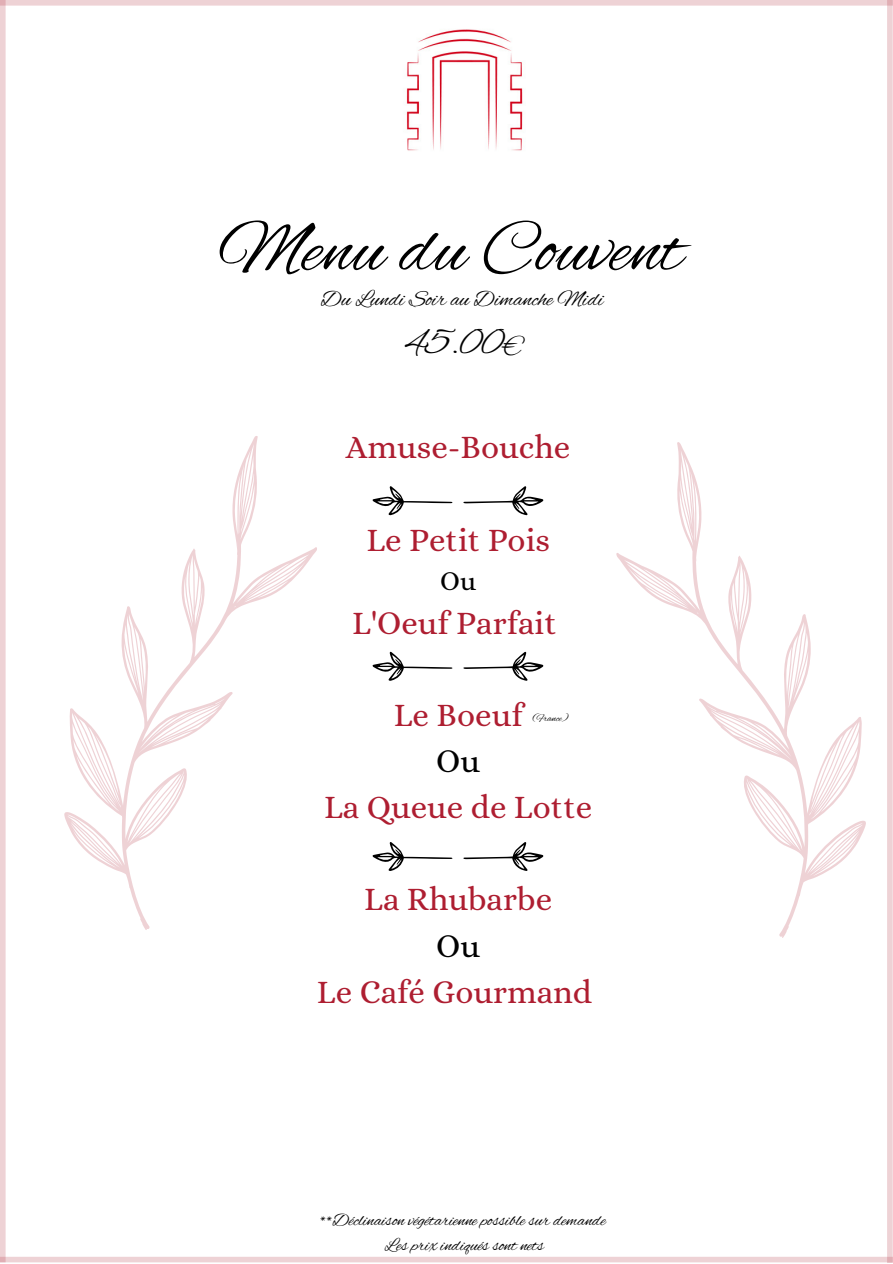
<style>
.page{position:relative;width:893px;height:1264px;background:#fff}
.page>*{position:absolute;margin:0;border:0;box-sizing:border-box;transform-origin:0 0}
.t1{font:75px "Alex Brush";color:#000}
.t2{font:37.5px "Alex Brush";color:#000}
.t3{font:33px "Alice";color:#ae1e31}
.t4{font:33px "Alice";color:#000}
.t5{font:27px "Alice";color:#000}
.t6{font:22.5px "Alex Brush";color:#000}
.t7{font:18px/24.8px "Alex Brush";color:#000;text-align:center}
.t8{font:10.5px "Alex Brush";color:#000}
</style>
<div class="page">
<img style="left:406px;top:29px;width:117px;height:122px">
<div style="left:0;top:1256px;width:892px;height:6px;background:#eed2d5"></div>
<div style="left:0;top:0;width:6px;height:1262px;background:#eed2d5"></div>
<div style="left:0;top:0;width:892px;height:6px;background:#eed2d5"></div>
<svg style="left:64px;top:436px;width:253px;height:494px"></svg>
<svg style="left:616px;top:442px;width:250px;height:496px"></svg>
<svg style="left:463px;top:486px;width:80px;height:29px"></svg>
<svg style="left:372px;top:486px;width:80px;height:29px"></svg>
<svg style="left:463px;top:651px;width:80px;height:30px"></svg>
<svg style="left:372px;top:651px;width:80px;height:29px"></svg>
<svg style="left:463px;top:842px;width:80px;height:29px"></svg>
<svg style="left:372px;top:842px;width:80px;height:29px"></svg>
<div style="left:887px;top:0;width:5px;height:1262px;background:#eed2d5"></div>
<h1 class="t1" style="left:218px;top:207px;width:466px">Menu du Couvent</h1>
<p class="t6" style="left:321px;top:286px;width:284px">Du Lundi Soir au Dimanche Midi</p>
<p class="t2" style="left:404px;top:321px;width:122px">45.00€</p>
<p class="t3" style="left:346px;top:428px;width:226px">Amuse-Bouche</p>
<p class="t3" style="left:366px;top:520px;width:185px">Le Petit Pois</p>
<p class="t5" style="left:440px;top:565px;width:37px">Ou</p>
<p class="t3" style="left:352px;top:604px;width:206px">L'Oeuf Parfait</p>
<p class="t3" style="left:394px;top:696px;width:130px">Le Boeuf</p>
<p class="t4" style="left:436px;top:742px;width:45px">Ou</p>
<p class="t3" style="left:324px;top:788px;width:270px">La Queue de Lotte</p>
<p class="t8" style="left:533px;top:712px;width:37px">(France)</p>
<p class="t3" style="left:364px;top:880px;width:189px">La Rhubarbe</p>
<p class="t4" style="left:436px;top:926px;width:45px">Ou</p>
<p class="t3" style="left:317px;top:972px;width:276px">Le Café Gourmand</p>
<p class="t7" style="left:320px;top:1208px;width:287px">**Déclinaison végétarienne possible sur demande<br>Les prix indiqués sont nets</p>
</div>
